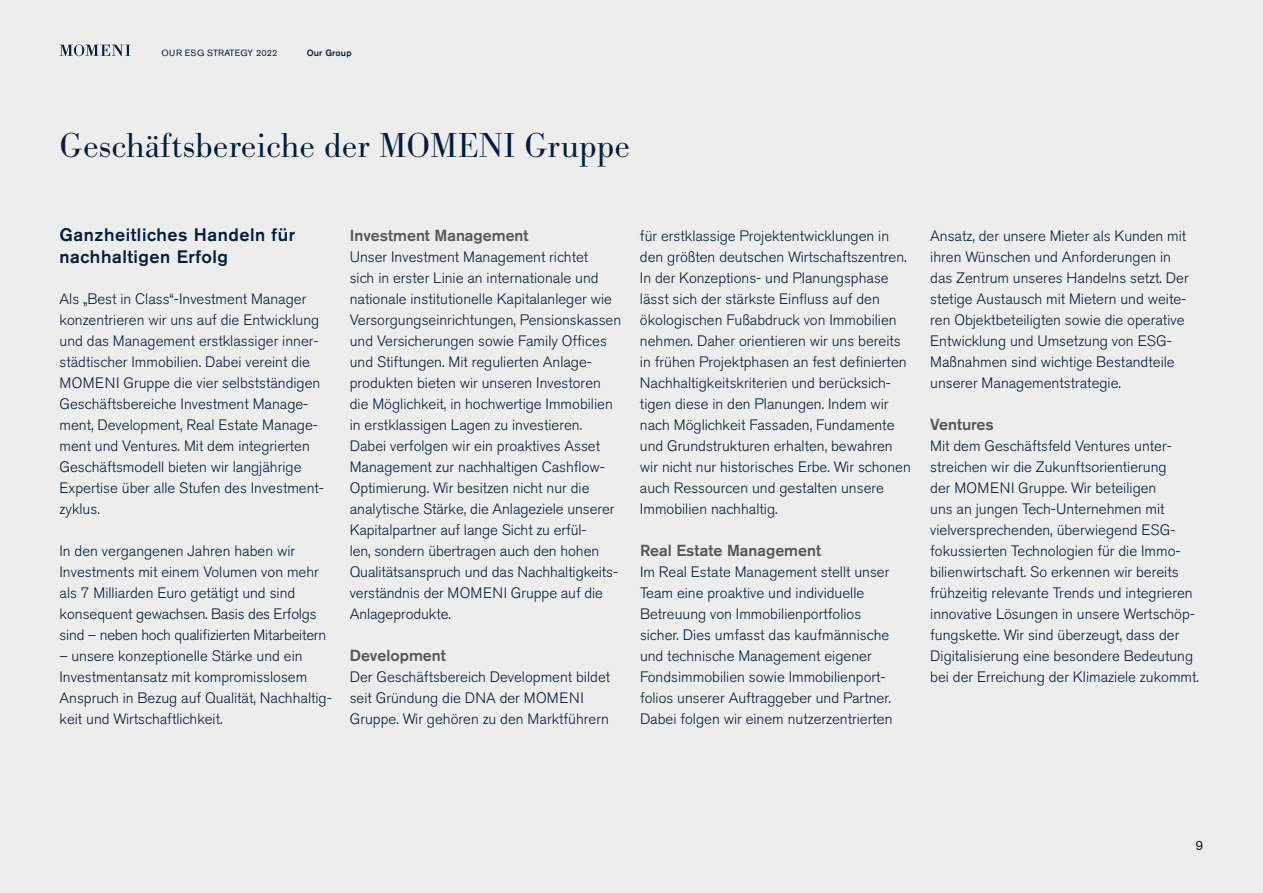
<style>
.page{position:relative;width:1263px;height:893px;background:#eeeded}
.page>*{position:absolute;margin:0;border:0;box-sizing:border-box;transform-origin:0 0}
.t1{font:300 36px "Bodoni URW";color:#051d3d}
.t2{font:500 18px/22.5px "Akzidenz Grotesk BE";letter-spacing:.03em;color:#051d3d}
.t3{font:500 15.9px "Akzidenz Grotesk BE";color:#555753}
.t4{font:300 15px/21px "Akzidenz Grotesk BE";color:#051d3d}
.t5{font:13.5px "Akzidenz Grotesk BE";color:#051d3d}
.t6{font:9px "Akzidenz Grotesk BE";letter-spacing:.02em;color:#051d3d}
.t7{font:500 9px "Akzidenz Grotesk BE";letter-spacing:.02em;color:#051d3d}
</style>
<div class="page">
<svg style="left:60px;top:44px;width:71px;height:12px"></svg>
<p class="t6" style="left:162px;top:47px;width:117px">OUR ESG STRATEGY 2022</p>
<p class="t7" style="left:307px;top:47px;width:46px">Our Group</p>
<h1 class="t1" style="left:60px;top:124px;width:572px">Geschäftsbereiche der MOMENI Gruppe</h1>
<p class="t2" style="left:60px;top:223px;width:237px">Ganzheitliches Handeln für nachhaltigen Erfolg</p>
<p class="t4" style="left:60px;top:288px;width:266px">Als „Best in Class“-Investment Manager konzentrieren wir uns auf die Entwicklung und das Management erstklassiger inner&shy;städtischer Immobilien. Dabei vereint die MOMENI Gruppe die vier selbstständigen Geschäftsbereiche Investment Manage&shy;ment, Development, Real Estate Manage&shy;ment und Ventures. Mit dem integrierten Geschäftsmodell bieten wir langjährige Expertise über alle Stufen des Investment&shy;zyklus.</p>
<p class="t4" style="left:60px;top:540px;width:268px">In den vergangenen Jahren haben wir Investments mit einem Volumen von mehr als 7 Milliarden Euro getätigt und sind konsequent gewachsen. Basis des Erfolgs sind – neben hoch qualifizierten Mitarbeitern</p>
<p class="t4" style="left:60px;top:645px;width:274px">– unsere konzeptionelle Stärke und ein Investmentansatz mit kompromisslosem Anspruch in Bezug auf Qualität, Nachhaltig&shy;keit und Wirtschaftlichkeit.</p>
<p class="t3" style="left:350px;top:225px;width:180px">Investment Management</p>
<p class="t4" style="left:350px;top:246px;width:273px">Unser Investment Management richtet<br>sich in erster Linie an internationale und nationale institutionelle Kapitalanleger wie Versorgungseinrichtungen, Pensionskassen und Versicherungen sowie Family Offices und Stiftungen. Mit regulierten Anlage&shy;produkten bieten wir unseren Investoren die Möglichkeit, in hochwertige Immobilien in erstklassigen Lagen zu investieren.<br>Dabei verfolgen wir ein proaktives Asset Management zur nachhaltigen Cashflow-Optimierung. Wir besitzen nicht nur die analytische Stärke, die Anlageziele unserer Kapitalpartner auf lange Sicht zu erfül-<br>len, sondern übertragen auch den hohen Qualitätsanspruch und das Nachhaltigkeits&shy;verständnis der MOMENI Gruppe auf die Anlageprodukte.</p>
<p class="t3" style="left:350px;top:645px;width:98px">Development</p>
<p class="t4" style="left:350px;top:666px;width:262px">Der Geschäftsbereich Development bildet seit Gründung die DNA der MOMENI<br>Gruppe. Wir gehören zu den Marktführern</p>
<p class="t4" style="left:640px;top:225px;width:272px">für erstklassige Projektentwicklungen in den größten deutschen Wirtschaftszentren.<br>In der Konzeptions- und Planungsphase lässt sich der stärkste Einfluss auf den ökologischen Fußabdruck von Immobilien nehmen. Daher orientieren wir uns bereits in frühen Projektphasen an fest definierten Nachhaltigkeitskriterien und berücksich&shy;tigen diese in den Planungen. Indem wir nach Möglichkeit Fassaden, Fundamente und Grundstrukturen erhalten, bewahren wir nicht nur historisches Erbe. Wir schonen auch Ressourcen und gestalten unsere Immobilien nachhaltig.</p>
<p class="t3" style="left:640px;top:540px;width:183px">Real Estate Management</p>
<p class="t4" style="left:640px;top:561px;width:254px">Im Real Estate Management stellt unser Team eine proaktive und individuelle Betreuung von Immobilienportfolios sicher. Dies umfasst das kaufmännische und technische Management eigener Fondsimmobilien sowie Immobilienport&shy;folios unserer Auftraggeber und Partner.<br>Dabei folgen wir einem nutzerzentrierten</p>
<p class="t4" style="left:930px;top:225px;width:260px">Ansatz, der unsere Mieter als Kunden mit ihren Wünschen und Anforderungen in das Zentrum unseres Handelns setzt. Der stetige Austausch mit Mietern und weite&shy;ren Objektbeteiligten sowie die operative Entwicklung und Umsetzung von ESG-Maßnahmen sind wichtige Bestandteile unserer Managementstrategie.</p>
<p class="t3" style="left:930px;top:414px;width:65px">Ventures</p>
<p class="t4" style="left:930px;top:435px;width:270px">Mit dem Geschäftsfeld Ventures unter&shy;streichen wir die Zukunftsorientierung<br>der MOMENI Gruppe. Wir beteiligen<br>uns an jungen Tech-Unternehmen mit vielversprechenden, überwiegend ESG&shy;fokussierten Technologien für die Immo&shy;bilienwirtschaft. So erkennen wir bereits frühzeitig relevante Trends und integrieren innovative Lösungen in unsere Wertschöp&shy;fungskette. Wir sind überzeugt, dass der Digitalisierung eine besondere Bedeutung bei der Erreichung der Klimaziele zukommt.</p>
<p class="t5" style="left:1195px;top:837px;width:9px">9</p>
</div>
